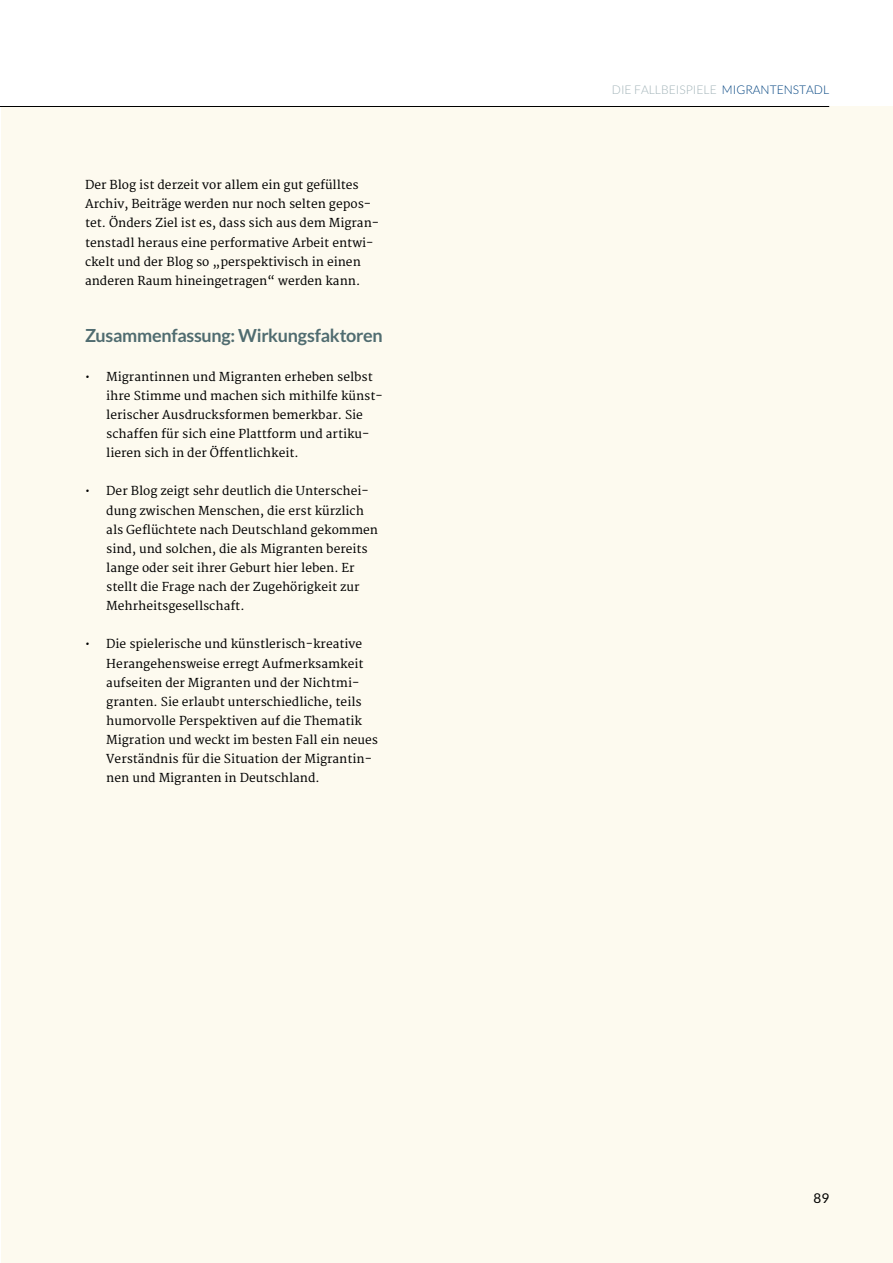
<style>
.page{position:relative;width:893px;height:1263px;background:#fff}
.page>*{position:absolute;margin:0;border:0;box-sizing:border-box;transform-origin:0 0}
.t1{font:700 18px "Lato";letter-spacing:-.015em;color:#506c70}
.t2{font:13.5px "Lato";color:#000}
.t3{font:12px/19.2px "Merriweather";color:#000}
.t4{font:300 12px "Lato";color:#004380}
.t5{font:300 12px "Lato";color:#a3b4b9}
.s1{color:#a3b4b9}
</style>
<div class="page">
<div style="left:1px;top:106px;width:892px;height:1157px;background:#fdfaef"></div>
<hr style="left:0;top:106px;width:829px;height:1px;background:#000">
<p class="t3" style="left:85px;top:176px;width:296px">Der Blog ist derzeit vor allem ein gut gefülltes Archiv, Beiträge werden nur noch selten gepos&shy;tet. Önders Ziel ist es, dass sich aus dem Migran&shy;tenstadl heraus eine performative Arbeit entwi&shy;ckelt und der Blog so „perspektivisch in einen anderen Raum hineingetragen“ werden kann.</p>
<h1 class="t1" style="left:85px;top:325px;width:299px">Zusammenfassung: Wirkungsfaktoren</h1>
<p class="t3" style="left:106px;top:367px;width:278px;text-indent:-21px">• Migrantinnen und Migranten erheben selbst ihre Stimme und machen sich mithilfe künst&shy;lerischer Ausdrucksformen bemerkbar. Sie schaffen für sich eine Plattform und artiku&shy;lieren sich in der Öffentlichkeit.</p>
<p class="t3" style="left:106px;top:482px;width:273px;text-indent:-21px">• Der Blog zeigt sehr deutlich die Unterschei&shy;dung zwischen Menschen, die erst kürzlich als Geflüchtete nach Deutschland gekommen sind, und solchen, die als Migranten bereits lange oder seit ihrer Geburt hier leben. Er stellt die Frage nach der Zugehörigkeit zur Mehrheitsgesellschaft.</p>
<p class="t3" style="left:106px;top:635px;width:273px;text-indent:-21px">• Die spielerische und künstlerisch-kreative Herangehensweise erregt Aufmerksamkeit aufseiten der Migranten und der Nichtmi&shy;granten. Sie erlaubt unterschiedliche, teils humorvolle Perspektiven auf die Thematik Migration und weckt im besten Fall ein neues Verständnis für die Situation der Migrantin&shy;nen und Migranten in Deutschland.</p>
<p class="t5" style="left:612px;top:83px;width:30px">DI E FALLB</p>
<p class="t5" style="left:669px;top:83px;width:13px">EISPI</p>
<p class="t4" style="left:696px;top:83px;width:134px"><span class="s1">ELE</span> M IGRANTE NSTADL</p>
<p class="t2" style="left:813px;top:1191px;width:17px">89</p>
</div>
